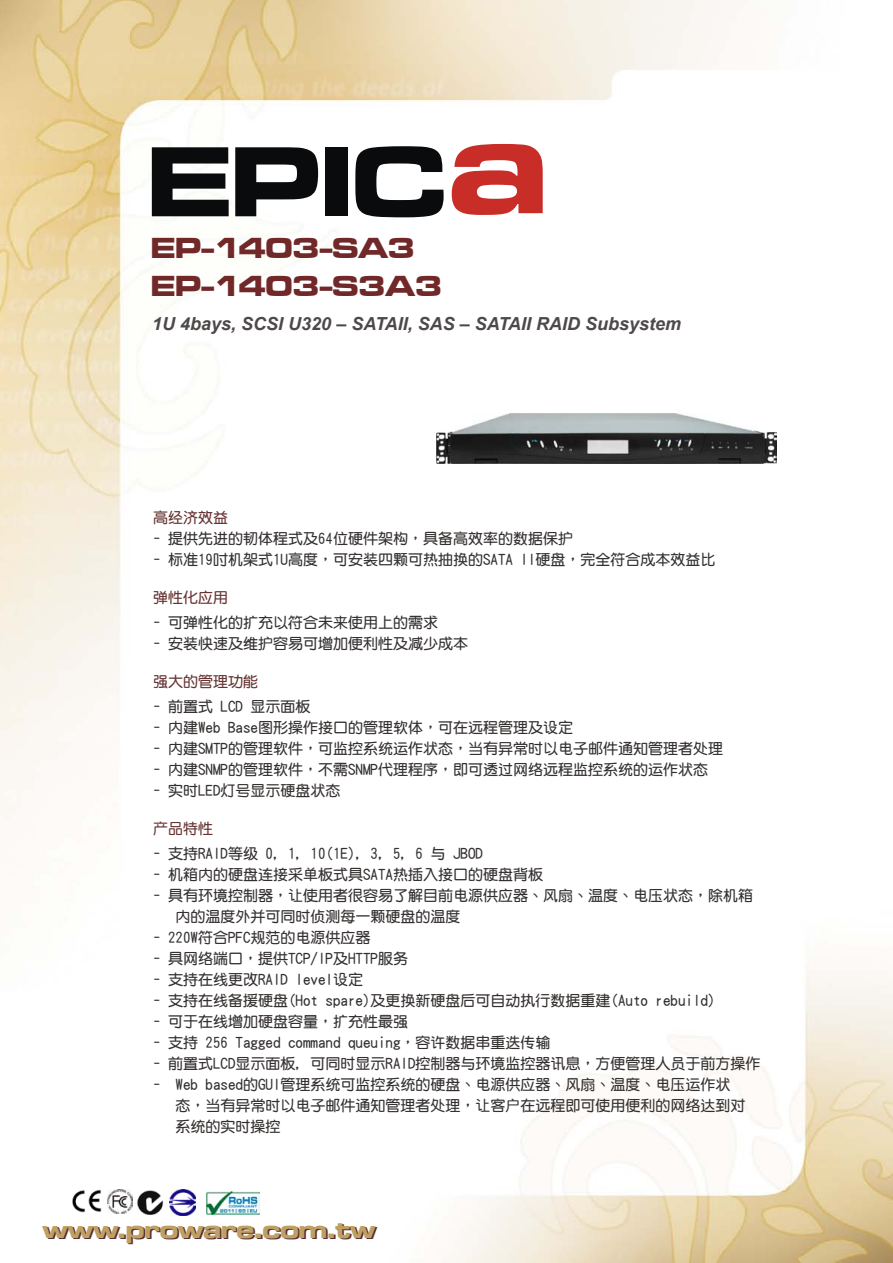
<style>
.page{position:relative;width:893px;height:1263px;background:#fff}
.page>*{position:absolute;margin:0;border:0;box-sizing:border-box;transform-origin:0 0}
.t1{font:103.5px "Microgramma D Bold Exte";color:#0a0b0c}
.t2{font:30px "Microgramma D Bold Exte";color:#702829}
.t3{font:25.5px "Microgramma D Bold Exte";color:#592f34}
.t4{font:italic 700 18px "Arial";color:#4d4948}
.t5{font:15px/21px "DF Yuan W7 GB5";color:#33302f}
.t6{font:15px "DF Yuan W7 GB5";color:#633}
.s1{font-size:142.5px;color:#c82d28}
</style>
<div class="page">
<img style="left:0;top:0;width:893px;height:1263px">
<img style="left:436px;top:414px;width:340px;height:50px">
<img style="left:73px;top:1190px;width:28px;height:22px">
<img style="left:107px;top:1190px;width:25px;height:23px">
<img style="left:170px;top:1190px;width:26px;height:25px">
<img style="left:137px;top:1190px;width:26px;height:25px">
<img style="left:207px;top:1191px;width:53px;height:23px">
<h1 class="t1" style="left:147px;top:112px;width:402px">EPIC<span class="s1">a</span></h1>
<h2 class="t2" style="left:151px;top:227px;width:266px">EP-1403-SA3</h2>
<h2 class="t2" style="left:151px;top:266px;width:293px">EP-1403-S3A3</h2>
<p class="t4" style="left:152px;top:312px;width:530px">1U 4bays, SCSI U320 – SATAII, SAS – SATAII RAID Subsystem</p>
<p class="t6" style="left:153px;top:510px;width:77px">高經濟效益</p>
<p class="t5" style="left:153px;top:528px;width:422px">- 提供先進的韌體程式及64位硬件架構，具備高效率的數據保護</p>
<p class="t5" style="left:153px;top:549px;width:564px">- 標準19吋機架式1U高度，可安裝四顆可熱抽換的SATA II硬盤，完全符合成本效益比</p>
<p class="t6" style="left:153px;top:590px;width:77px">彈性化應用</p>
<p class="t5" style="left:153px;top:612px;width:287px">- 可彈性化的擴充以符合未來使用上的需求</p>
<p class="t5" style="left:153px;top:633px;width:317px">- 安裝快速及維護容易可增加便利性及減少成本</p>
<p class="t6" style="left:153px;top:674px;width:107px">強大的管理功能</p>
<p class="t5" style="left:153px;top:696px;width:159px">- 前置式 LCD 顯示面板</p>
<p class="t5" style="left:153px;top:717px;width:422px">- 內建Web Base圖形操作接口的管理軟體，可在遠程管理及設定</p>
<p class="t5" style="left:153px;top:738px;width:572px">- 內建SMTP的管理軟件，可監控系統運作狀態，當有異常時以電子郵件通知管理者處理</p>
<p class="t5" style="left:153px;top:759px;width:557px">- 內建SNMP的管理軟件，不需SNMP代理程序，即可透過網絡遠程監控系統的運作狀態</p>
<p class="t5" style="left:153px;top:780px;width:189px">- 實時LED燈號顯示硬盤狀態</p>
<p class="t6" style="left:153px;top:821px;width:62px">產品特性</p>
<p class="t5" style="left:153px;top:843px;width:332px">- 支持RAID等級 0, 1, 10(1E), 3, 5, 6 與 JBOD</p>
<p class="t5" style="left:153px;top:864px;width:392px">- 機箱內的硬盤連接採單板式具SATA熱插入接口的硬盤背板</p>
<p class="t5" style="left:176px;top:885px;width:579px;text-indent:-22px">- 具有環境控制器，讓使用者很容易了解目前電源供應器、風扇、溫度、電壓狀態，除機箱內的溫度外並可同時偵測每一顆硬盤的溫度</p>
<p class="t5" style="left:153px;top:927px;width:219px">- 220W符合PFC規範的電源供應器</p>
<p class="t5" style="left:153px;top:948px;width:257px">- 具網絡端口，提供TCP/IP及HTTP服務</p>
<p class="t5" style="left:153px;top:969px;width:212px">- 支持在線更改RAID level設定</p>
<p class="t5" style="left:153px;top:990px;width:564px">- 支持在線備援硬盤(Hot spare)及更換新硬盤後可自動執行數據重建(Auto rebuild)</p>
<p class="t5" style="left:153px;top:1011px;width:257px">- 可於在線增加硬盤容量，擴充性最強</p>
<p class="t5" style="left:153px;top:1032px;width:399px">- 支持 256 Tagged command queuing，容許數據串重疊傳輸</p>
<p class="t5" style="left:153px;top:1053px;width:609px">- 前置式LCD顯示面板, 可同時顯示RAID控制器與環境監控器訊息，方便管理人員於前方操作</p>
<p class="t5" style="left:176px;top:1074px;width:572px;text-indent:-22px">- Web based的GUI管理系統可監控系統的硬盤、電源供應器、風扇、溫度、電壓運作狀態，當有異常時以電子郵件通知管理者處理，讓客戶在遠程即可使用便利的網絡達到對系統的實時操控</p>
<h3 class="t3" style="left:44px;top:1213px;width:335px">www.proware.com.tw</h3>
</div>
